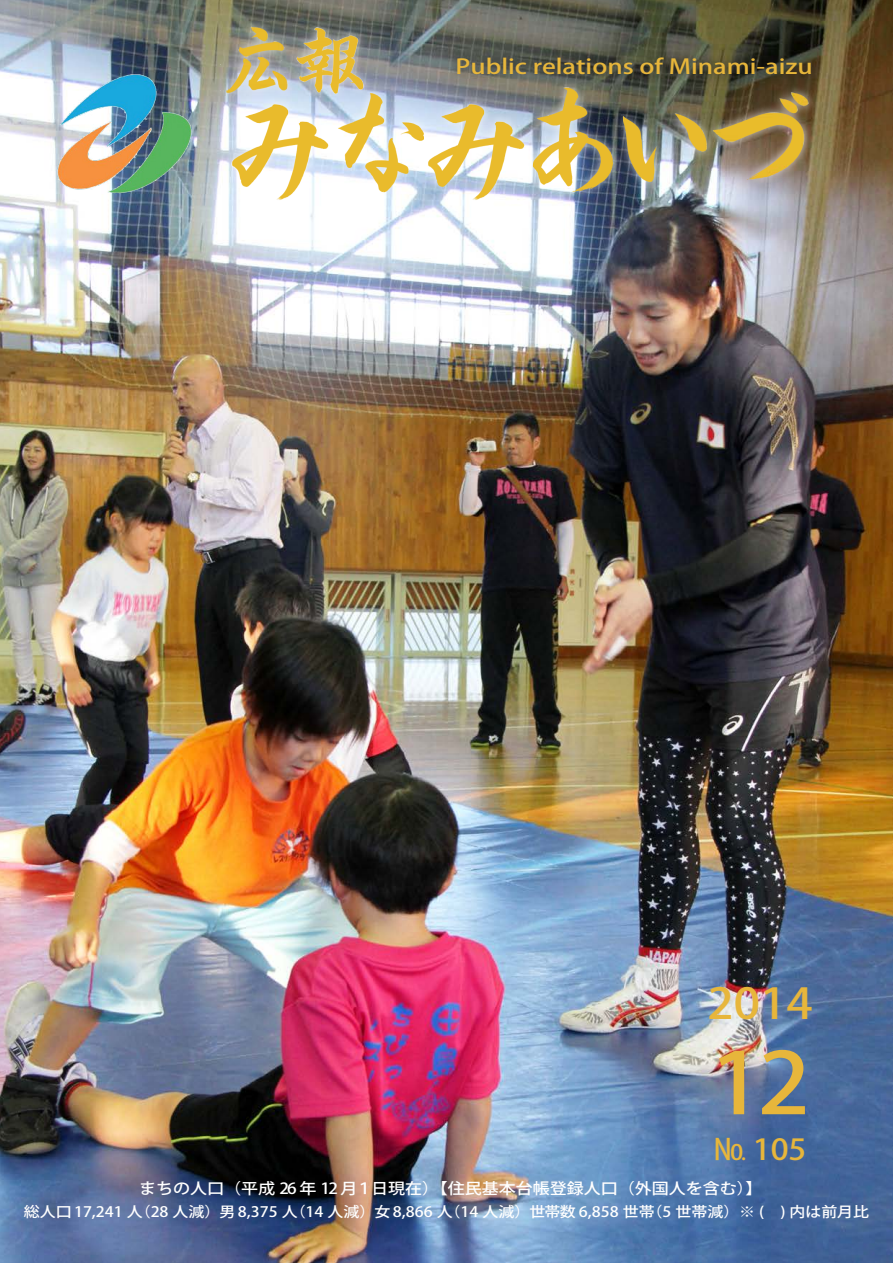
<style>
.page{position:relative;width:893px;height:1263px;background:#fff}
.page>*{position:absolute;margin:0;border:0;box-sizing:border-box;transform-origin:0 0}
.t1{font:500 84.15px "Koz Go Pro";color:#e7b63b;scale:1.11 1}
.t2{font:500 42.15px "Koz Go Pro";color:#e7b63b;scale:1.11 1}
.t3{font:500 28.65px "Koz Go Pro";color:#e7b63b;scale:1.11 1}
.t4{font:500 20.4px "Koz Go Pro";color:#e7b63b;scale:1.25 1}
.t5{font:500 15.3px "Koz Go Pro";color:#fff;scale:1.11 1}
.t6{font:500 14.4px "Koz Go Pro";color:#fff;scale:1.11 1}
</style>
<div class="page">
<img style="left:0;top:0;width:893px;height:1263px">
<div style="left:217px;top:18px;width:79px;height:84px;background:#fff;opacity:.75"></div>
<img style="left:220px;top:9px;width:68px;height:96px">
<div style="left:288px;top:19px;width:84px;height:84px;background:#fff;opacity:.75"></div>
<img style="left:296px;top:18px;width:68px;height:48px">
<div style="left:223px;top:95px;width:114px;height:113px;background:#fff;opacity:.75"></div>
<img style="left:228px;top:66px;width:94px;height:144px">
<img style="left:322px;top:66px;width:195px;height:144px">
<div style="left:330px;top:84px;width:103px;height:117px;background:#fff;opacity:.75"></div>
<img style="left:517px;top:84px;width:102px;height:134px">
<img style="left:609px;top:84px;width:100px;height:128px">
<div style="left:704px;top:84px;width:113px;height:104px;background:#fff;opacity:.75"></div>
<img style="left:709px;top:84px;width:101px;height:132px">
<div style="left:448px;top:49px;width:372px;height:35px;background:#231f20;opacity:.75"></div>
<img style="left:55px;top:73px;width:138px;height:121px">
<p class="t4" style="left:456px;top:54px;width:287px">Public relations of Minami-aizu</p>
<p class="t2" style="left:707px;top:977px;width:96px">2014</p>
<p class="t1" style="left:710px;top:1029px;width:92px">12</p>
<p class="t3" style="left:714px;top:1131px;width:85px">No 105</p>
<p class="t5" style="left:139px;top:1179px;width:563px">まちの人口（平成 26 年 12 月１日現在）【住民基本台帳登録人口（外国人を含む【(</p>
<p class="t6" style="left:647px;top:1202px;width:202px">（5 世帯減）※ (　) 内は前月比</p>
<p class="t6" style="left:24px;top:1202px;width:570px">総人口17,241 （人 28 人減）男8,375 （人 14 人減）女8,866 （人 14 人減）世帯数 6,858 世帯</p>
</div>
